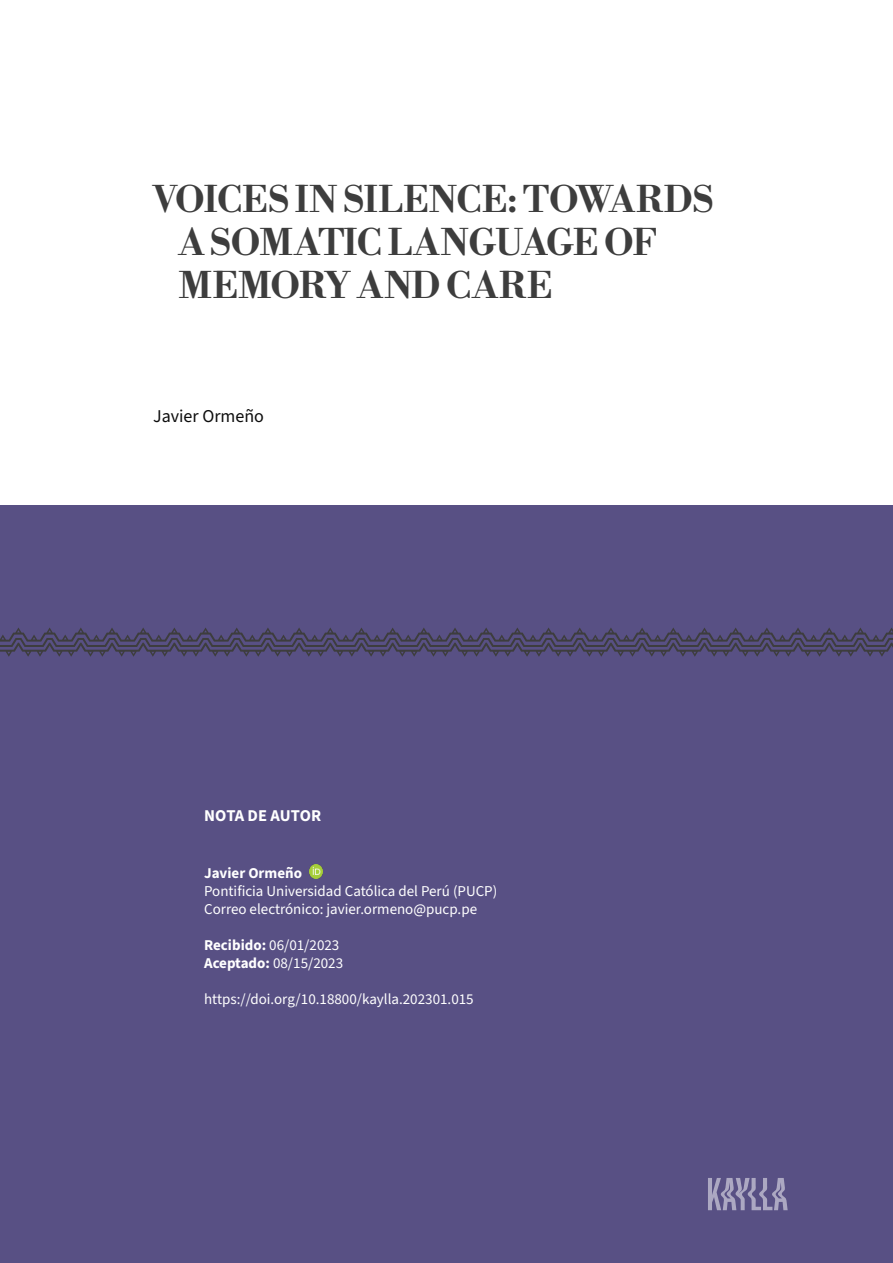
<style>
.page{position:relative;width:893px;height:1263px;background:#fff}
.page>*{position:absolute;margin:0;border:0;box-sizing:border-box;transform-origin:0 0}
.t1{font:700 36px/43.2px "Libre Bodoni";letter-spacing:-.005em;color:#3d3d3d}
.t2{font:18px "Source Sans 3";color:#0d0d0d}
.t3{font:700 16.5px "Source Sans 3";color:#fff}
.t4{font:15px/18px "Source Sans 3";color:#fff}
.t5{font:700 15px "Source Sans 3";color:#fff}
.s1{font-weight:700}
</style>
<div class="page">
<div style="left:0;top:505px;width:893px;height:758px;background:#585084"></div>
<svg style="left:0;top:627px;width:893px;height:30px"></svg>
<svg style="left:708px;top:1178px;width:80px;height:32px"></svg>
<img style="left:309px;top:864px;width:14px;height:14px">
<h1 class="t1" style="left:179px;top:174px;width:536px;text-indent:-26px">VOICES IN SILENCE: TOWARDS<br>A SOMATIC LANGUAGE OF<br>MEMORY AND CARE</h1>
<p class="t2" style="left:153px;top:404px;width:112px">Javier Ormeño</p>
<p class="t3" style="left:204px;top:804px;width:119px">NOTA DE AUTOR</p>
<p class="t5" style="left:204px;top:863px;width:100px">Javier Ormeño</p>
<p class="t4" style="left:204px;top:882px;width:295px">Pontificia Universidad Católica del Perú (PUCP)<br>Correo electrónico: javier.ormeno@pucp.pe</p>
<p class="t4" style="left:204px;top:936px;width:141px"><span class="s1">Recibido:</span> 06/01/2023<br><span class="s1">Aceptado:</span> 08/15/2023</p>
<p class="t4" style="left:204px;top:990px;width:271px">https://doi.org/10.18800/kaylla.202301.015</p>
</div>
